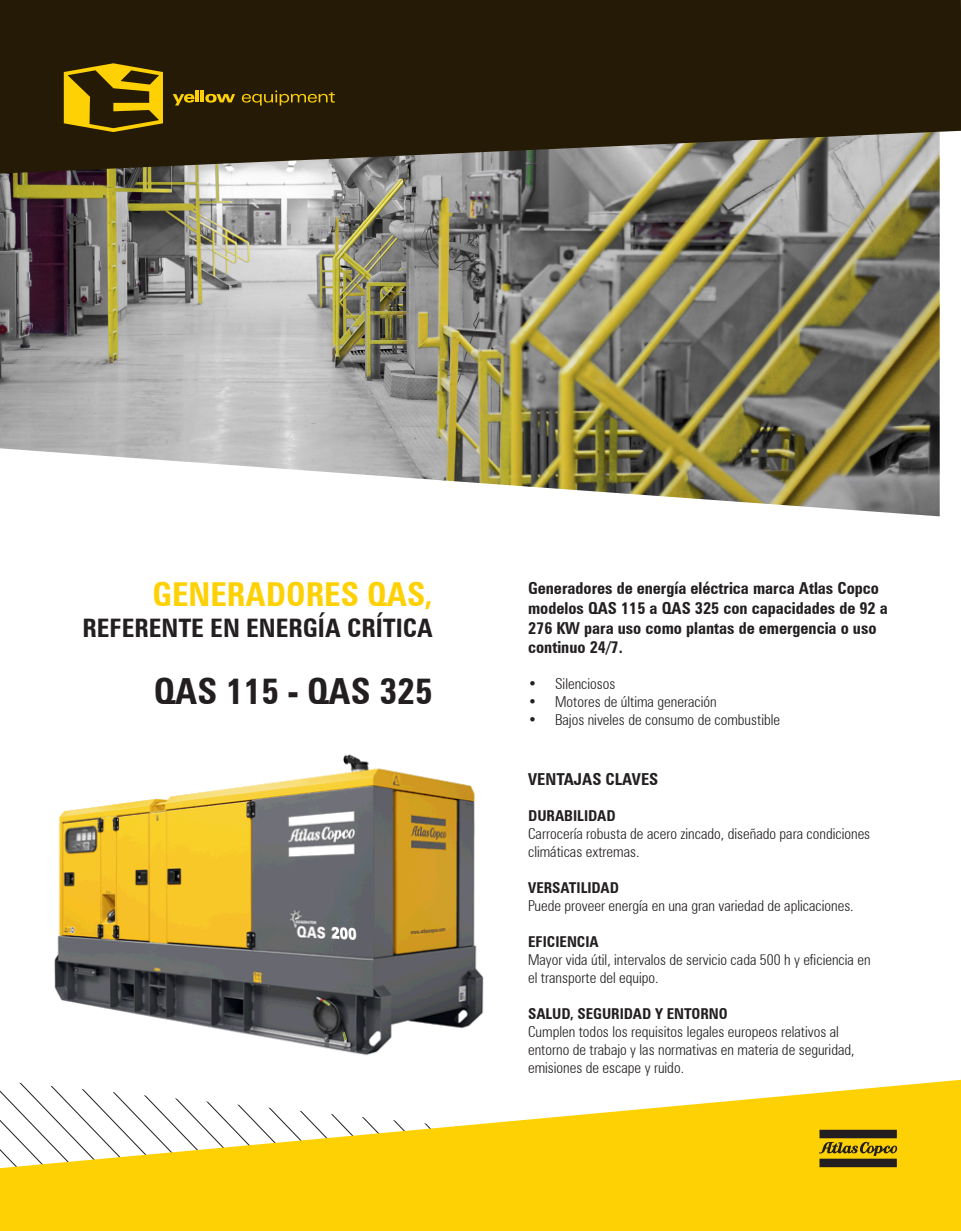
<style>
.page{position:relative;width:961px;height:1231px;background:#fff}
.page>*{position:absolute;margin:0;border:0;box-sizing:border-box;transform-origin:0 0}
._2_Título_modelo_máq{font:700 condensed 36px "Zurich BT";color:#231f20}
._1__título__amarillo{font:700 condensed 33px "Zurich BT";color:#fed105}
._1__título__amarillo-2{font:700 condensed 25.5px "Zurich BT";color:#231f20}
._3__Subtítulo_info_g{font:700 condensed 16.5px/19.8px "Zurich BT";color:#231f20}
.t1{font:300 condensed 15px/18px "Zurich BT";color:#231f20}
.texto_general_título{font:700 condensed 15px "Zurich BT";color:#231f20}
._4__Texto_info_gener{font:700 condensed 15px "Zurich BT";color:#231f20}
</style>
<div class="page">
<img style="left:0;top:173px;width:939px;height:343px">
<svg style="left:0;top:0;width:961px;height:173px;fill:#251a05"></svg>
<svg style="left:64px;top:63px;width:99px;height:69px"></svg>
<svg style="left:173px;top:90px;width:62px;height:16px"></svg>
<svg style="left:242px;top:90px;width:93px;height:16px"></svg>
<svg style="left:0;top:1079px;width:961px;height:152px;fill:#fed105"></svg>
<svg style="left:662px;top:1080px;width:299px;height:151px"></svg>
<img style="left:54px;top:754px;width:430px;height:302px">
<p class="_1__título__amarillo" style="left:153px;top:574px;width:282px">GENERADORES QAS,</p>
<p class="_1__título__amarillo-2" style="left:82px;top:612px;width:352px">REFERENTE EN ENERGÍA CRÍTICA</p>
<p class="_2_Título_modelo_máq" style="left:154px;top:669px;width:280px">QAS 115 - QAS 325</p>
<p class="_3__Subtítulo_info_g" style="left:528px;top:578px;width:361px">Generadores de energía eléctrica marca Atlas Copco modelos QAS 115 a QAS 325 con capacidades de 92 a 276 KW para uso como plantas de emergencia o uso continuo 24/7.</p>
<p class="t1" style="left:528px;top:675px;width:89px">• Silenciosos</p>
<p class="t1" style="left:528px;top:693px;width:190px">• Motores de última generación</p>
<p class="t1" style="left:528px;top:711px;width:253px">• Bajos niveles de consumo de combustible</p>
<p class="_3__Subtítulo_info_g" style="left:528px;top:769px;width:132px">VENTAJAS CLAVES</p>
<p class="texto_general_título" style="left:528px;top:806px;width:89px">DURABILIDAD</p>
<p class="t1" style="left:528px;top:824px;width:343px">Carrocería robusta de acero zincado, diseñado para condiciones climáticas extremas.</p>
<p class="_4__Texto_info_gener" style="left:528px;top:878px;width:92px">VERSATILIDAD</p>
<p class="t1" style="left:528px;top:896px;width:327px">Puede proveer energía en una gran variedad de aplicaciones.</p>
<p class="texto_general_título" style="left:528px;top:932px;width:72px">EFICIENCIA</p>
<p class="t1" style="left:528px;top:950px;width:344px">Mayor vida útil, intervalos de servicio cada 500 h y eficiencia en el transporte del equipo.</p>
<p class="texto_general_título" style="left:528px;top:1004px;width:201px">SALUD, SEGURIDAD Y ENTORNO</p>
<p class="t1" style="left:528px;top:1022px;width:328px">Cumplen todos los requisitos legales europeos relativos al entorno de trabajo y las normativas en materia de seguridad, emisiones de escape y ruido.</p>
</div>
